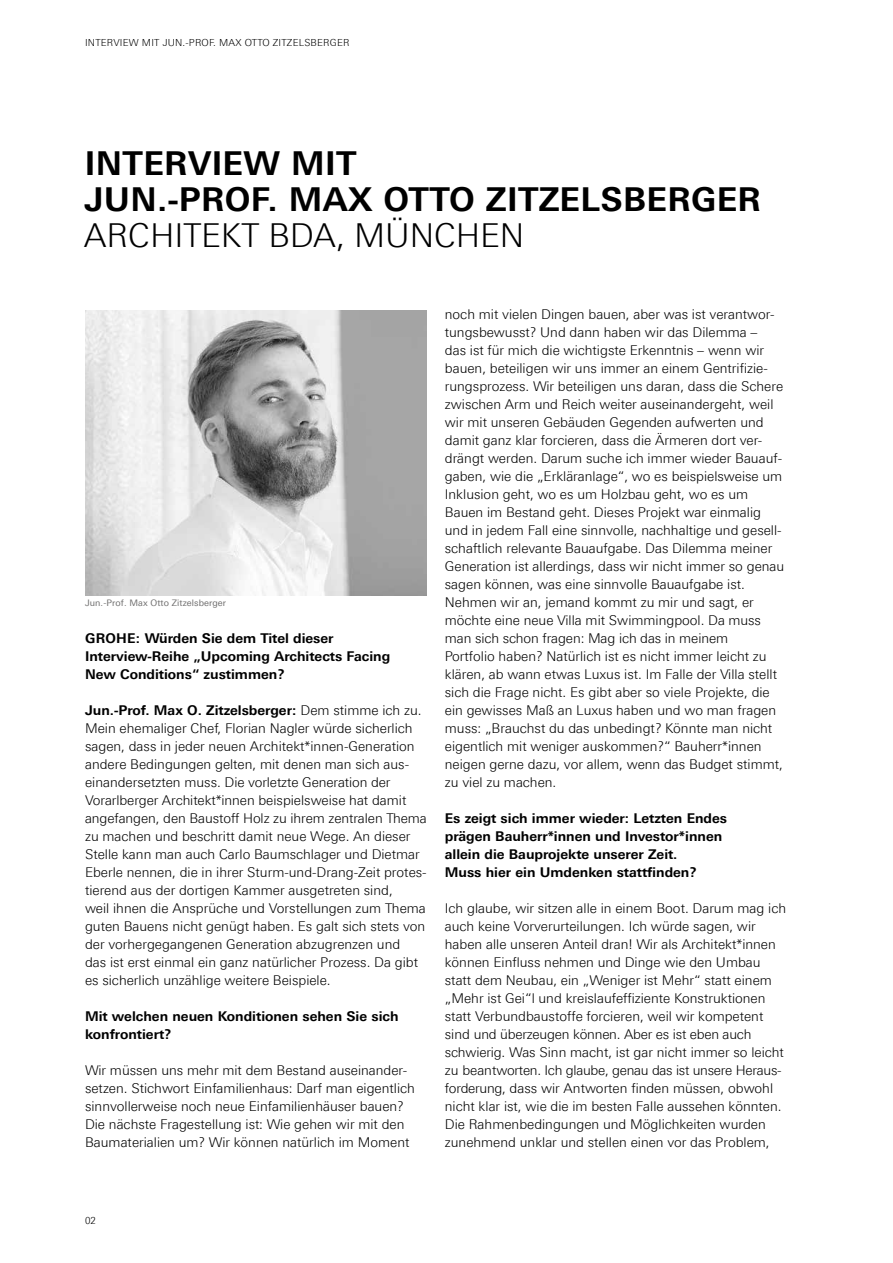
<style>
.page{position:relative;width:893px;height:1263px;background:#fff}
.page>*{position:absolute;margin:0;border:0;box-sizing:border-box;transform-origin:0 0}
.t1{font:700 33px/36px "Linotype Univers 630";letter-spacing:.01em;color:#000}
.t2{font:300 33px "Linotype Univers 330";letter-spacing:-.005em;color:#000}
.t3{font:300 13.5px/18px "Linotype Univers 330";color:#000}
.t4{font:700 13.5px/18px "Linotype Univers 630";color:#000}
.t5{font:300 9.75px "Linotype Univers 330";letter-spacing:.02em;color:#000}
.t6{font:9px "Linotype Univers 430";letter-spacing:.01em;color:#706f6f}
.s1{font-family:"Linotype Univers 330";font-weight:300}
</style>
<div class="page">
<img style="left:85px;top:310px;width:342px;height:285px">
<p class="t5" style="left:85px;top:37px;width:266px">INTERVIEW MIT JUN.-PROF. MAX OTTO ZITZELSBERGER</p>
<h1 class="t1" style="left:84px;top:145px;width:678px">INTERVIEW MIT<br>JUN.-PROF. MAX OTTO ZITZELSBERGER</h1>
<h1 class="t2" style="left:84px;top:216px;width:442px">ARCHITEKT BDA, MÜNCHEN</h1>
<p class="t6" style="left:85px;top:598px;width:143px">Jun.-Prof. Max Otto Zitzelsberger</p>
<p class="t4" style="left:85px;top:629px;width:307px">GROHE: Würden Sie dem Titel dieser<br>Interview-Reihe „Upcoming Architects Facing<br>New Conditions“ zustimmen?</p>
<p class="t4" style="left:85px;top:701px;width:338px">Jun.-Prof. Max O. Zitzelsberger: <span class="s1">Dem stimme ich zu.</span></p>
<p class="t3" style="left:85px;top:719px;width:343px">Mein ehemaliger Chef, Florian Nagler würde sicherlich sagen, dass in jeder neuen Architekt*innen-Generation andere Bedingungen gelten, mit denen man sich aus&shy;einandersetzten muss. Die vorletzte Generation der Vorarlberger Architekt*innen beispielsweise hat damit angefangen, den Baustoff Holz zu ihrem zentralen Thema zu machen und beschritt damit neue Wege. An dieser Stelle kann man auch Carlo Baumschlager und Dietmar Eberle nennen, die in ihrer Sturm-und-Drang-Zeit protes&shy;tierend aus der dortigen Kammer ausgetreten sind,<br>weil ihnen die Ansprüche und Vorstellungen zum Thema guten Bauens nicht genügt haben. Es galt sich stets von der vorhergegangenen Generation abzugrenzen und<br>das ist erst einmal ein ganz natürlicher Prozess. Da gibt es sicherlich unzählige weitere Beispiele.</p>
<p class="t4" style="left:85px;top:1007px;width:315px">Mit welchen neuen Konditionen sehen Sie sich konfrontiert?</p>
<p class="t3" style="left:85px;top:1061px;width:331px">Wir müssen uns mehr mit dem Bestand auseinander&shy;setzen. Stichwort Einfamilienhaus: Darf man eigentlich sinnvollerweise noch neue Einfamilienhäuser bauen?<br>Die nächste Fragestellung ist: Wie gehen wir mit den Baumaterialien um? Wir können natürlich im Moment</p>
<p class="t3" style="left:445px;top:305px;width:341px">noch mit vielen Dingen bauen, aber was ist verantwor&shy;tungsbewusst? Und dann haben wir das Dilemma –<br>das ist für mich die wichtigste Erkenntnis – wenn wir bauen, beteiligen wir uns immer an einem Gentrifizie&shy;rungsprozess. Wir beteiligen uns daran, dass die Schere zwischen Arm und Reich weiter auseinandergeht, weil wir mit unseren Gebäuden Gegenden aufwerten und damit ganz klar forcieren, dass die Ärmeren dort ver&shy;drängt werden. Darum suche ich immer wieder Bauauf&shy;gaben, wie die „Erkläranlage“, wo es beispielsweise um Inklusion geht, wo es um Holzbau geht, wo es um Bauen im Bestand geht. Dieses Projekt war einmalig und in jedem Fall eine sinnvolle, nachhaltige und gesell&shy;schaftlich relevante Bauaufgabe. Das Dilemma meiner Generation ist allerdings, dass wir nicht immer so genau sagen können, was eine sinnvolle Bauaufgabe ist.<br>Nehmen wir an, jemand kommt zu mir und sagt, er möchte eine neue Villa mit Swimmingpool. Da muss man sich schon fragen: Mag ich das in meinem<br>Portfolio haben? Natürlich ist es nicht immer leicht zu klären, ab wann etwas Luxus ist. Im Falle der Villa stellt sich die Frage nicht. Es gibt aber so viele Projekte, die ein gewisses Maß an Luxus haben und wo man fragen muss: „Brauchst du das unbedingt? Könnte man nicht eigentlich mit weniger auskommen?“ Bauherr*innen neigen gerne dazu, vor allem, wenn das Budget stimmt, zu viel zu machen.</p>
<p class="t4" style="left:445px;top:809px;width:284px">Es zeigt sich immer wieder: Letzten Endes prägen Bauherr*innen und Investor*innen allein die Bauprojekte unserer Zeit.<br>Muss hier ein Umdenken stattfinden?</p>
<p class="t3" style="left:445px;top:899px;width:343px">Ich glaube, wir sitzen alle in einem Boot. Darum mag ich auch keine Vorverurteilungen. Ich würde sagen, wir haben alle unseren Anteil dran! Wir als Architekt*innen können Einfluss nehmen und Dinge wie den Umbau statt dem Neubau, ein „Weniger ist Mehr“ statt einem „Mehr ist Gei“l und kreislaufeffiziente Konstruktionen statt Verbundbaustoffe forcieren, weil wir kompetent sind und überzeugen können. Aber es ist eben auch schwierig. Was Sinn macht, ist gar nicht immer so leicht zu beantworten. Ich glaube, genau das ist unsere Heraus&shy;forderung, dass wir Antworten finden müssen, obwohl nicht klar ist, wie die im besten Falle aussehen könnten.<br>Die Rahmenbedingungen und Möglichkeiten wurden zunehmend unklar und stellen einen vor das Problem,</p>
<p class="t5" style="left:85px;top:1215px;width:12px">02</p>
</div>
